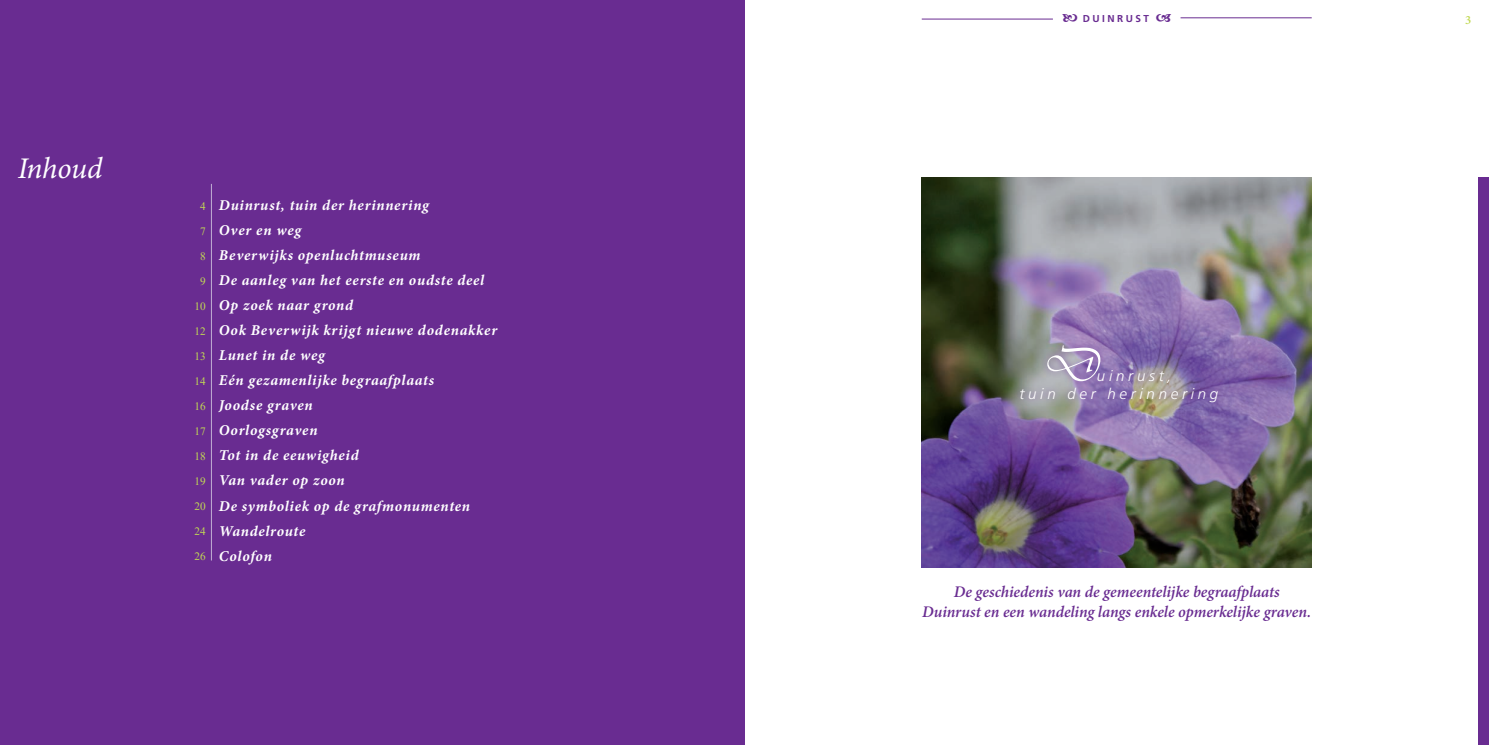
<style>
.page{position:relative;width:1489px;height:745px;background:#fff}
.page>*{position:absolute;margin:0;border:0;box-sizing:border-box;transform-origin:0 0}
.t1{font:50px "Vivaldii";color:#fff}
.t2{font:italic 30px "Minion Pro";letter-spacing:-.01em;color:#fff}
.t3{font:italic 600 16.25px/20px "Minion Pro";letter-spacing:-.005em;color:#692c91;text-align:center}
.t4{font:italic 700 15px/25px "Minion Pro";letter-spacing:.05em;color:#fff}
.t5{font:italic 300 15px/18px "Frutiger LT Std";letter-spacing:.25em;color:#fff}
.t6{font:600 12.5px "Minion Pro";color:#c1d954}
.t7{font:11.25px "Times New Roman";color:#c1d954}
.t8{font:700 10px "Frutiger LT Std";letter-spacing:.25em;color:#692c91}
</style>
<div class="page">
<hr style="left:921px;top:19px;width:131px;height:1px;background:#692c91">
<hr style="left:1180px;top:17px;width:131px;height:1px;background:#692c91">
<div style="left:1478px;top:177px;width:10px;height:567px;background:#692c91"></div>
<div style="left:0;top:0;width:744px;height:744px;background:#692c91"></div>
<img style="left:921px;top:177px;width:390px;height:390px">
<div style="left:1013px;top:338px;width:211px;height:71px;background:#692c91;opacity:.75"></div>
<hr style="left:211px;top:184px;width:1px;height:376px;background:#c2b0d5">
<h2 class="t2" style="left:18px;top:148px;width:86px">Inhoud</h2>
<p class="t7" style="left:200px;top:198px;width:7px">4</p>
<p class="t7" style="left:200px;top:223px;width:7px">7</p>
<p class="t7" style="left:200px;top:248px;width:7px">8</p>
<p class="t7" style="left:200px;top:273px;width:7px">9</p>
<p class="t7" style="left:194px;top:298px;width:13px">10</p>
<p class="t7" style="left:194px;top:323px;width:13px">12</p>
<p class="t7" style="left:194px;top:348px;width:13px">13</p>
<p class="t7" style="left:194px;top:373px;width:13px">14</p>
<p class="t7" style="left:194px;top:398px;width:13px">16</p>
<p class="t7" style="left:194px;top:423px;width:13px">17</p>
<p class="t7" style="left:194px;top:448px;width:13px">18</p>
<p class="t7" style="left:194px;top:473px;width:13px">19</p>
<p class="t7" style="left:194px;top:498px;width:13px">20</p>
<p class="t7" style="left:194px;top:523px;width:13px">24</p>
<p class="t7" style="left:194px;top:548px;width:13px">26</p>
<p class="t4" style="left:219px;top:192px;width:280px">Duinrust, tuin der herinnering<br>Over en weg<br>Beverwijks openluchtmuseum<br>De aanleg van het eerste en oudste deel<br>Op zoek naar grond<br>Ook Beverwijk krijgt nieuwe dodenakker<br>Lunet in de weg<br>Eén gezamenlijke begraafplaats<br>Joodse graven<br>Oorlogsgraven<br>Tot in de eeuwigheid<br>Van vader op zoon<br>De symboliek op de grafmonumenten<br>Wandelroute<br>Colofon</p>
<p class="t8" style="left:1082px;top:13px;width:68px">DUINRUST</p>
<p class="t6" style="left:1464px;top:11px;width:8px">3</p>
<h1 class="t1" style="left:1042px;top:336px;width:57px">D</h1>
<p class="t5" style="left:1019px;top:367px;width:200px;text-indent:78px">uinrust,<br>tuin der herinnering</p>
<p class="t3" style="left:922px;top:581px;width:390px">De geschiedenis van de gemeentelijke begraafplaats<br>Duinrust en een wandeling langs enkele opmerkelijke graven.</p>
</div>
